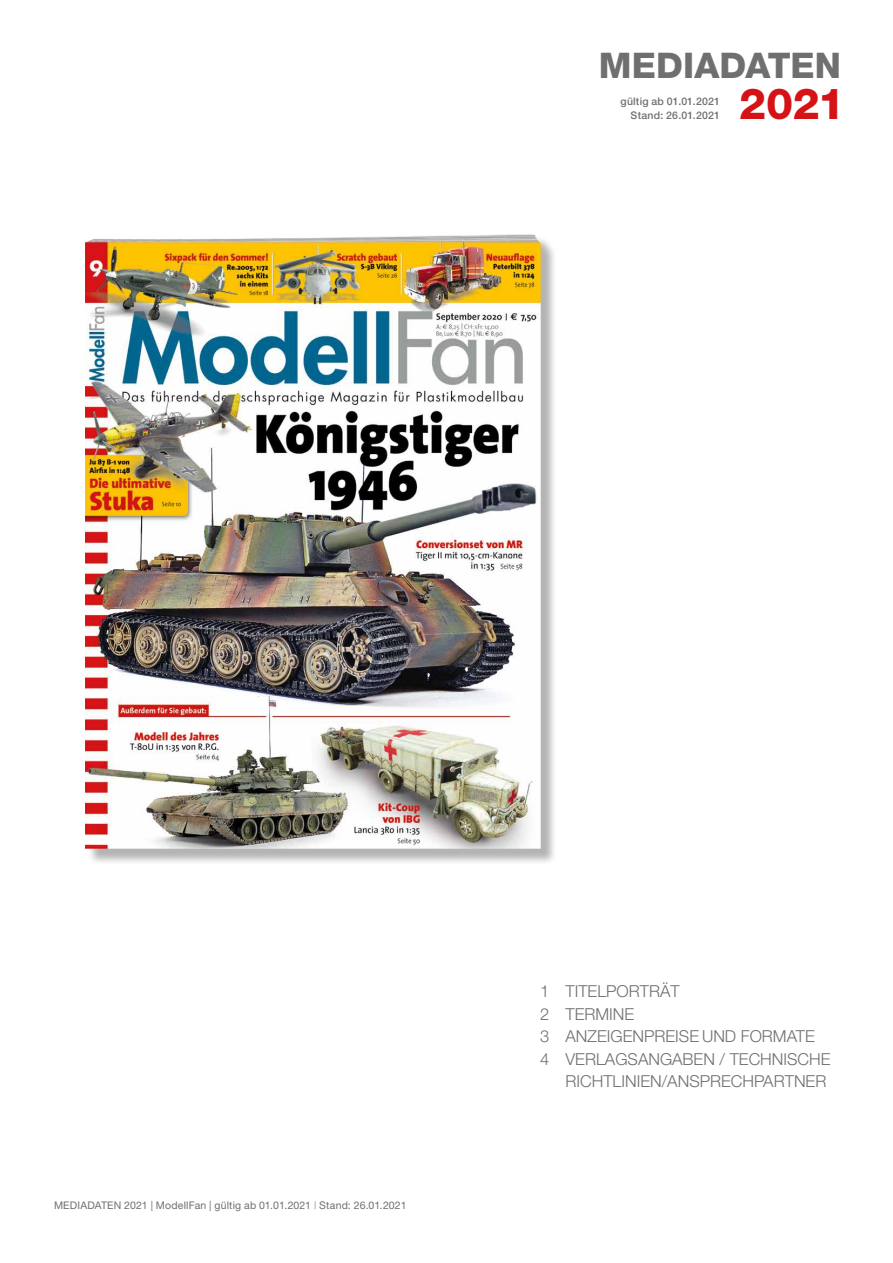
<style>
.page{position:relative;width:893px;height:1263px;background:#fff}
.page>*{position:absolute;margin:0;border:0;box-sizing:border-box;transform-origin:0 0}
.t1{font:800 42.9px "Helvetica Neue LT";color:#d51317}
.t2{font:800 35.4px "Helvetica Neue LT";letter-spacing:.005em;color:#706f6f}
.t3{font:300 16.5px "Helvetica Neue LT";color:#706f6f}
.t4{font:10.5px "Helvetica Neue LT";letter-spacing:.015em;color:#706f6f}
.t5{font:500 10.5px/13.5px "Helvetica Neue LT";letter-spacing:.02em;color:#706f6f;text-align:right}
.s1{font-weight:300;font-stretch:condensed}
</style>
<div class="page">
<div style="left:87px;top:236px;width:471px;height:629px;background:#000;opacity:.3"></div>
<img style="left:85px;top:234px;width:456px;height:615px">
<h2 class="t2" style="left:599px;top:45px;width:244px">MEDIADATEN</h2>
<p class="t5" style="left:620px;top:94px;width:101px">gültig ab 01.01.2021<br>Stand: 26.01.2021</p>
<h1 class="t1" style="left:739px;top:78px;width:107px">2021</h1>
<p class="t4" style="left:54px;top:1199px;width:354px">MEDIADATEN 2021 | ModellFan | gültig ab 01.01.2021 <span class="s1">|</span> Stand: 26.01.2021</p>
<p class="t3" style="left:540px;top:981px;width:141px">1 TITELPORTRÄT</p>
<p class="t3" style="left:540px;top:1004px;width:96px">2 TERMINE</p>
<p class="t3" style="left:540px;top:1026px;width:276px">3 ANZEIGENPREISE UND FORMATE</p>
<p class="t3" style="left:540px;top:1049px;width:292px">4 VERLAGSANGABEN / TECHNISCHE</p>
<p class="t3" style="left:565px;top:1071px;width:262px">RICHTLINIEN/ANSPRECHPARTNER</p>
</div>
